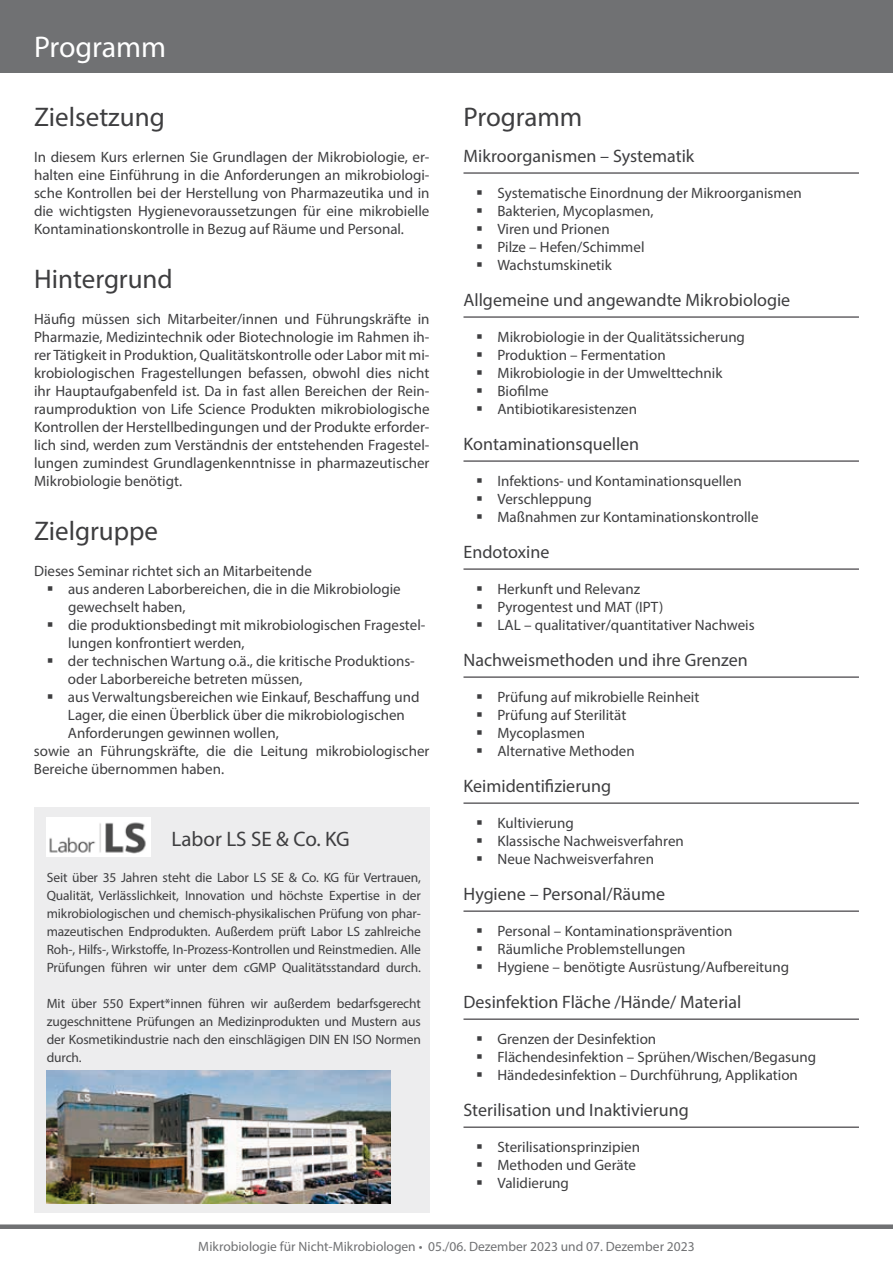
<style>
.page{position:relative;width:893px;height:1263px;background:#fff}
.page>*{position:absolute;margin:0;border:0;box-sizing:border-box;transform-origin:0 0}
.t1{font:30px "Myriad Pro";letter-spacing:-.005em;color:#fff}
.t2{font:27px "Myriad Pro";color:#3e3e40}
.t3{font:21px "Myriad Pro";color:#3e3e40}
.t4{font:18px "Myriad Pro";color:#3e3e40}
.t5{font:15px/18px "Myriad Pro";color:#3e3e40}
.t6{font:13.5px/18px "Myriad Pro";letter-spacing:-.01em;color:#3e3e40;text-align:justify}
.t7{font:13.5px "Myriad Pro";color:#707173}
</style>
<div class="page">
<div style="left:0;top:0;width:893px;height:72px;background:#707173"></div>
<div style="left:0;top:1224px;width:893px;height:5px;background:#707173"></div>
<div style="left:34px;top:807px;width:395px;height:406px;background:#ededee"></div>
<img style="left:47px;top:818px;width:103px;height:39px">
<img style="left:47px;top:1070px;width:343px;height:134px">
<hr style="left:463px;top:173px;width:396px;height:1px;background:#1a171c">
<hr style="left:463px;top:317px;width:396px;height:1px;background:#1a171c">
<hr style="left:463px;top:461px;width:396px;height:1px;background:#1a171c">
<hr style="left:463px;top:569px;width:396px;height:1px;background:#1a171c">
<hr style="left:463px;top:677px;width:396px;height:1px;background:#1a171c">
<hr style="left:463px;top:803px;width:396px;height:1px;background:#1a171c">
<hr style="left:463px;top:911px;width:396px;height:1px;background:#1a171c">
<hr style="left:463px;top:1019px;width:396px;height:1px;background:#1a171c">
<hr style="left:463px;top:1127px;width:396px;height:1px;background:#1a171c">
<h1 class="t1" style="left:34px;top:28px;width:134px">Programm</h1>
<h2 class="t2" style="left:34px;top:100px;width:132px">Zielsetzung</h2>
<p class="t5" style="left:34px;top:148px;width:397px;text-align:justify">In diesem Kurs erlernen Sie Grundlagen der Mikrobiologie, er&shy;halten eine Einführung in die Anforderungen an mikrobiologi&shy;sche Kontrollen bei der Herstellung von Pharmazeutika und in die wichtigsten Hygienevoraussetzungen für eine mikrobielle Kontaminationskontrolle in Bezug auf Räume und Personal.</p>
<h2 class="t2" style="left:34px;top:262px;width:140px">Hintergrund</h2>
<p class="t5" style="left:34px;top:310px;width:397px;text-align:justify">Häufig müssen sich Mitarbeiter/innen und Führungskräfte in Pharmazie, Medizintechnik oder Biotechnologie im Rahmen ih&shy;rer Tätigkeit in Produktion, Qualitätskontrolle oder Labor mit mi&shy;krobiologischen Fragestellungen befassen, obwohl dies nicht ihr Hauptaufgabenfeld ist. Da in fast allen Bereichen der Rein&shy;raumproduktion von Life Science Produkten mikrobiologische Kontrollen der Herstellbedingungen und der Produkte erforder&shy;lich sind, werden zum Verständnis der entstehenden Fragestel&shy;lungen zumindest Grundlagenkenntnisse in pharmazeutischer Mikrobiologie benötigt.</p>
<h2 class="t2" style="left:34px;top:514px;width:126px">Zielgruppe</h2>
<p class="t5" style="left:34px;top:562px;width:279px">Dieses Seminar richtet sich an Mitarbeitende</p>
<p class="t5" style="left:68px;top:580px;width:334px">aus anderen Laborbereichen, die in die Mikrobiologie</p>
<p class="t5" style="left:68px;top:598px;width:119px">gewechselt haben,</p>
<p class="t5" style="left:68px;top:616px;width:359px">die produktionsbedingt mit mikrobiologischen Fragestel-</p>
<p class="t5" style="left:68px;top:634px;width:178px">lungen konfrontiert werden,</p>
<p class="t5" style="left:68px;top:652px;width:348px">der technischen Wartung o.ä., die kritische Produktions-</p>
<p class="t5" style="left:68px;top:670px;width:236px">oder Laborbereiche betreten müssen,</p>
<p class="t5" style="left:68px;top:688px;width:353px">aus Verwaltungsbereichen wie Einkauf, Beschaffung und</p>
<p class="t5" style="left:68px;top:706px;width:338px">Lager, die einen Überblick über die mikrobiologischen</p>
<p class="t5" style="left:68px;top:724px;width:212px">Anforderungen gewinnen wollen,</p>
<p class="t5" style="left:34px;top:742px;width:397px">sowie an Führungskräfte, die die Leitung mikrobiologischer</p>
<p class="t5" style="left:34px;top:760px;width:192px">Bereiche übernommen haben.</p>
<h3 class="t3" style="left:172px;top:826px;width:180px">Labor LS SE &amp; Co. KG</h3>
<p class="t6" style="left:47px;top:868px;width:376px">Seit über 35 Jahren steht die Labor LS SE &amp; Co. KG für Vertrauen, Qualität, Verlässlichkeit, Innovation und höchste Expertise in der mikrobiologischen und chemisch-physikalischen Prüfung von phar&shy;mazeutischen Endprodukten. Außerdem prüft Labor LS zahlreiche Roh-, Hilfs-, Wirkstoffe, In-Prozess-Kontrollen und Reinstmedien. Alle Prüfungen führen wir unter dem cGMP Qualitätsstandard durch.</p>
<p class="t6" style="left:47px;top:994px;width:376px">Mit über 550 Expert*innen führen wir außerdem bedarfsgerecht zugeschnittene Prüfungen an Medizinprodukten und Mustern aus der Kosmetikindustrie nach den einschlägigen DIN EN ISO Normen durch.</p>
<h2 class="t2" style="left:463px;top:100px;width:120px">Programm</h2>
<p class="t4" style="left:463px;top:145px;width:232px">Mikroorganismen – Systematik</p>
<p class="t5" style="left:497px;top:184px;width:306px">Systematische Einordnung der Mikroorganismen<br>Bakterien, Mycoplasmen,<br>Viren und Prionen<br>Pilze – Hefen/Schimmel<br>Wachstumskinetik</p>
<p class="t4" style="left:463px;top:289px;width:328px">Allgemeine und angewandte Mikrobiologie</p>
<p class="t5" style="left:497px;top:328px;width:249px">Mikrobiologie in der Qualitätssicherung<br>Produktion – Fermentation<br>Mikrobiologie in der Umwelttechnik<br>Biofilme<br>Antibiotikaresistenzen</p>
<p class="t4" style="left:463px;top:433px;width:177px">Kontaminationsquellen</p>
<p class="t5" style="left:497px;top:472px;width:263px">Infektions- und Kontaminationsquellen<br>Verschleppung<br>Maßnahmen zur Kontaminationskontrolle</p>
<p class="t4" style="left:463px;top:541px;width:87px">Endotoxine</p>
<p class="t5" style="left:497px;top:580px;width:259px">Herkunft und Relevanz<br>Pyrogentest und MAT (IPT)<br>LAL – qualitativer/quantitativer Nachweis</p>
<p class="t4" style="left:463px;top:649px;width:286px">Nachweismethoden und ihre Grenzen</p>
<p class="t5" style="left:497px;top:688px;width:203px">Prüfung auf mikrobielle Reinheit<br>Prüfung auf Sterilität<br>Mycoplasmen<br>Alternative Methoden</p>
<p class="t4" style="left:463px;top:775px;width:149px">Keimidentifizierung</p>
<p class="t5" style="left:497px;top:814px;width:188px">Kultivierung<br>Klassische Nachweisverfahren<br>Neue Nachweisverfahren</p>
<p class="t4" style="left:463px;top:883px;width:203px">Hygiene – Personal/Räume</p>
<p class="t5" style="left:497px;top:922px;width:293px">Personal – Kontaminationsprävention<br>Räumliche Problemstellungen<br>Hygiene – benötigte Ausrüstung/Aufbereitung</p>
<p class="t4" style="left:463px;top:991px;width:279px">Desinfektion Fläche /Hände/ Material</p>
<p class="t5" style="left:497px;top:1030px;width:320px">Grenzen der Desinfektion<br>Flächendesinfektion – Sprühen/Wischen/Begasung<br>Händedesinfektion – Durchführung, Applikation</p>
<p class="t4" style="left:463px;top:1099px;width:227px">Sterilisation und Inaktivierung</p>
<p class="t5" style="left:497px;top:1138px;width:144px">Sterilisationsprinzipien<br>Methoden und Geräte<br>Validierung</p>
<p class="t7" style="left:198px;top:1238px;width:498px">Mikrobiologie für Nicht-Mikrobiologen • 05./06. Dezember 2023 und 07. Dezember 2023</p>
</div>
